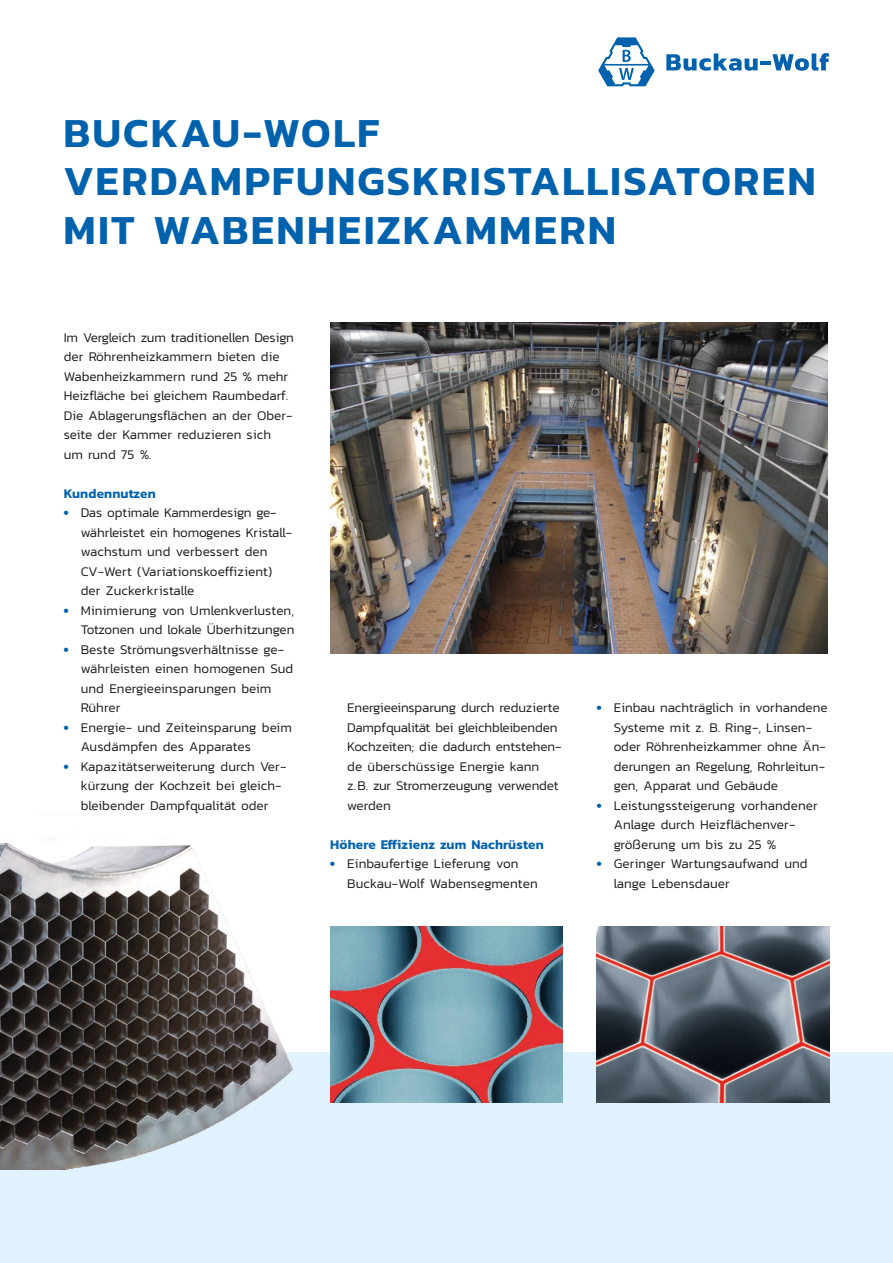
<style>
.page{position:relative;width:893px;height:1263px;background:#fff}
.page>*{position:absolute;margin:0;border:0;box-sizing:border-box;transform-origin:0 0}
.t1{font:600 42px/48.8px "Kanit";letter-spacing:.05em;color:#0062ad}
.t2{font:300 13.5px/19.5px "Kanit";color:#1d1d1b}
.t3{font:600 13.5px "Kanit";letter-spacing:.01em;color:#0062ad}
.s1{font-weight:900;font-size:15px;color:#0062ad}
</style>
<div class="page">
<div style="left:0;top:1052px;width:893px;height:211px;background:#e0f2fd"></div>
<svg style="left:598px;top:37px;width:57px;height:49px"></svg>
<svg style="left:666px;top:53px;width:92px;height:18px"></svg>
<hr style="left:761px;top:61px;width:10px;height:4px;background:#0062ad">
<svg style="left:773px;top:53px;width:56px;height:18px"></svg>
<img style="left:0;top:843px;width:293px;height:326px">
<img style="left:330px;top:323px;width:498px;height:331px">
<img style="left:330px;top:927px;width:233px;height:175px">
<img style="left:597px;top:927px;width:232px;height:175px">
<h1 class="t1" style="left:64px;top:107px;width:754px">BUCKAU-WOLF<br>VERDAMPFUNGSKRISTALLISATOREN<br>MIT WABENHEIZKAMMERN</h1>
<p class="t2" style="left:64px;top:327px;width:232px">Im Vergleich zum traditionellen Design der Röhrenheizkammern bieten die<br>Wabenheizkammern rund 25 % mehr<br>Heizfläche bei gleichem Raumbedarf.<br>Die Ablagerungsflächen an der Ober&shy;seite der Kammer reduzieren sich<br>um rund 75 %.</p>
<p class="t3" style="left:64px;top:483px;width:94px">Kundennutzen</p>
<p class="t2" style="left:81px;top:503px;width:213px;text-indent:-17px"><span class="s1">•</span> Das optimale Kammerdesign ge&shy;währleistet ein homogenes Kristall&shy;wachstum und verbessert den<br>CV-Wert (Variationskoeffizient) der Zuckerkristalle</p>
<p class="t2" style="left:64px;top:600px;width:232px;text-align:right"><span class="s1">•</span> Minimierung von Umlenkverlusten,<br>Totzonen und lokale Überhitzungen</p>
<p class="t2" style="left:81px;top:639px;width:214px;text-indent:-17px"><span class="s1">•</span> Beste Strömungsverhältnisse ge&shy;währleisten einen homogenen Sud und Energieeinsparungen beim<br>Rührer</p>
<p class="t2" style="left:81px;top:717px;width:213px;text-indent:-17px"><span class="s1">•</span> Energie- und Zeiteinsparung beim<br>Ausdämpfen des Apparates</p>
<p class="t2" style="left:81px;top:756px;width:207px;text-indent:-17px"><span class="s1">•</span> Kapazitätserweiterung durch Ver&shy;kürzung der Kochzeit bei gleich&shy;bleibender Dampfqualität oder</p>
<p class="t2" style="left:347px;top:698px;width:216px">Energieeinsparung durch reduzierte<br>Dampfqualität bei gleichbleibenden<br>Kochzeiten; die dadurch entstehen&shy;de überschüssige Energie kann z.B. zur Stromerzeugung verwendet werden</p>
<p class="t3" style="left:330px;top:834px;width:215px">Höhere Effizienz zum Nachrüsten</p>
<p class="t2" style="left:347px;top:854px;width:192px;text-indent:-17px"><span class="s1">•</span> Einbaufertige Lieferung von<br>Buckau-Wolf Wabensegmenten</p>
<p class="t2" style="left:614px;top:698px;width:215px;text-indent:-17px"><span class="s1">•</span> Einbau nachträglich in vorhandene<br>Systeme mit z. B. Ring-, Linsen&shy;oder Röhrenheizkammer ohne Än&shy;derungen an Regelung, Rohrleitun&shy;gen, Apparat und Gebäude</p>
<p class="t2" style="left:614px;top:795px;width:206px;text-indent:-17px"><span class="s1">•</span> Leistungssteigerung vorhandener<br>Anlage durch Heizflächenver&shy;größerung um bis zu 25 %</p>
<p class="t2" style="left:614px;top:854px;width:195px;text-indent:-17px"><span class="s1">•</span> Geringer Wartungsaufwand und lange Lebensdauer</p>
</div>
